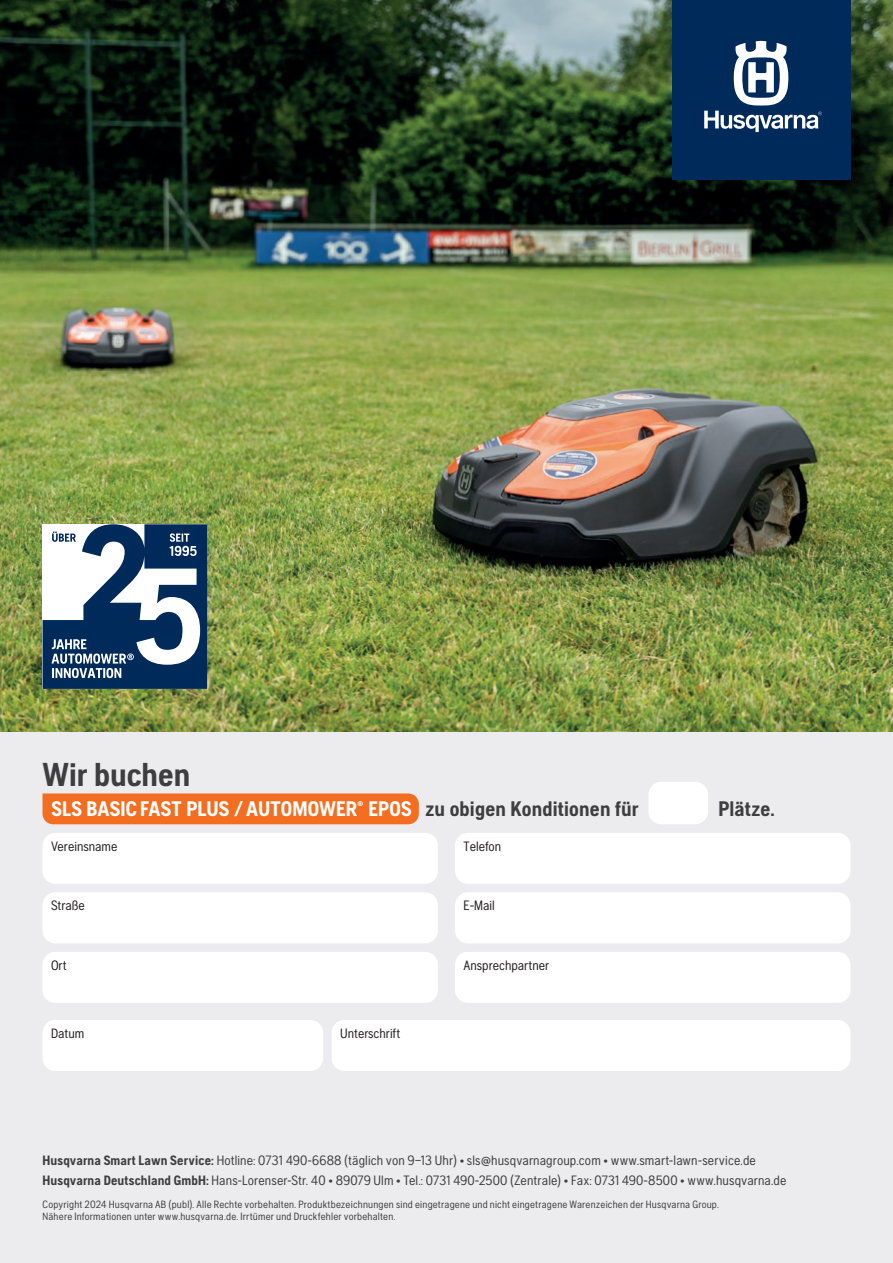
<style>
.page{position:relative;width:893px;height:1263px;background:#fff}
.page>*{position:absolute;margin:0;border:0;box-sizing:border-box;transform-origin:0 0}
.t1{font:700 33px "Husqvarna Gothic";color:#3e3e3f}
.t2{font:700 21px "Husqvarna Gothic";letter-spacing:.005em;color:#fff}
.t3{font:700 21px "Husqvarna Gothic";letter-spacing:.005em;color:#3e3e3f}
.t4{font:13.5px "Husqvarna Gothic";letter-spacing:.01em;color:#3e3e3f}
.t5{font:13.5px "Husqvarna Gothic";color:#231f20}
.t6{font:10.5px "Husqvarna Gothic";letter-spacing:.02em;color:#3e3e3f}
.s1{color:#3e3e3f}
.s2{font-weight:700}
</style>
<div class="page">
<div style="left:0;top:663px;width:893px;height:600px;background:#ececee"></div>
<div style="left:43px;top:793px;width:376px;height:31px;background:#f36e21"></div>
<img style="left:0;top:0;width:893px;height:731px">
<div style="left:455px;top:952px;width:395px;height:51px;background:#fff;border-radius:13px"></div>
<div style="left:455px;top:892px;width:395px;height:51px;background:#fff;border-radius:13px"></div>
<div style="left:455px;top:833px;width:395px;height:51px;background:#fff;border-radius:13px"></div>
<div style="left:43px;top:952px;width:395px;height:51px;background:#fff;border-radius:13px"></div>
<div style="left:43px;top:892px;width:395px;height:51px;background:#fff;border-radius:13px"></div>
<div style="left:43px;top:833px;width:395px;height:51px;background:#fff;border-radius:13px"></div>
<div style="left:43px;top:1020px;width:280px;height:51px;background:#fff;border-radius:13px"></div>
<div style="left:332px;top:1020px;width:518px;height:51px;background:#fff;border-radius:13px"></div>
<div style="left:648px;top:782px;width:60px;height:42px;background:#fff;border-radius:13px"></div>
<svg style="left:43px;top:524px;width:164px;height:165px"></svg>
<div style="left:672px;top:0;width:178px;height:179px;background:#002a59"></div>
<svg style="left:704px;top:41px;width:118px;height:91px"></svg>
<p class="t1" style="left:43px;top:755px;width:150px">Wir buchen</p>
<p class="t2" style="left:51px;top:796px;width:589px">SLS BASIC FAST PLUS / AUTOMOWER® EPOS <span class="s1">zu obigen Konditionen für</span></p>
<p class="t3" style="left:718px;top:796px;width:58px">Plätze.</p>
<p class="t5" style="left:51px;top:838px;width:68px">Vereinsname</p>
<p class="t5" style="left:463px;top:838px;width:39px">Telefon</p>
<p class="t5" style="left:51px;top:898px;width:35px">Straße</p>
<p class="t5" style="left:463px;top:898px;width:33px">E-Mail</p>
<p class="t5" style="left:51px;top:957px;width:17px">Ort</p>
<p class="t5" style="left:463px;top:957px;width:87px">Ansprechpartner</p>
<p class="t5" style="left:51px;top:1025px;width:35px">Datum</p>
<p class="t5" style="left:340px;top:1025px;width:62px">Unterschrift</p>
<p class="t4" style="left:43px;top:1153px;width:715px"><span class="s2">Husqvarna Smart Lawn Service:</span> Hotline: 0731 490-6688 (täglich von 9–13 Uhr) • sls@husqvarnagroup.com • www.smart-lawn-service.de</p>
<p class="t4" style="left:43px;top:1172px;width:746px"><span class="s2">Husqvarna Deutschland GmbH:</span> Hans-Lorenser-Str. 40 • 89079 Ulm • Tel.: 0731 490-2500 (Zentrale) • Fax: 0731 490-8500 • www.husqvarna.de</p>
<p class="t6" style="left:43px;top:1198px;width:678px">Copyright 2024 Husqvarna AB (publ). Alle Rechte vorbehalten. Produktbezeichnungen sind eingetragene und nicht eingetragene Warenzeichen der Husqvarna Group.</p>
<p class="t6" style="left:43px;top:1211px;width:354px">Nähere Informationen unter www.husqvarna.de. Irrtümer und Druckfehler vorbehalten.</p>
</div>
